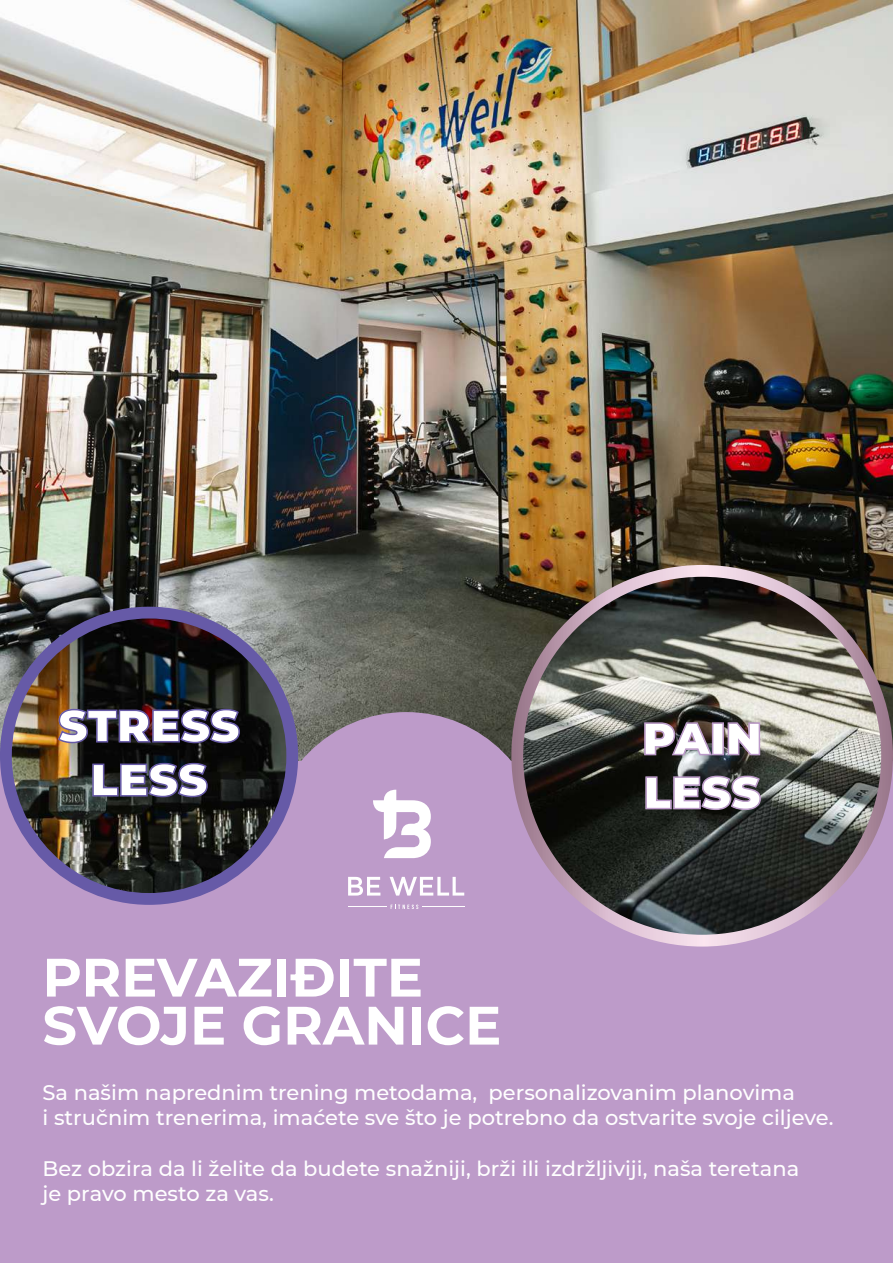
<style>
.page{position:relative;width:893px;height:1263px;background:#fff}
.page>*{position:absolute;margin:0;border:0;box-sizing:border-box;transform-origin:0 0}
.t1{font:700 54px/48px "Montserrat";color:#fff}
.t2{font:900 45px/54px "Montserrat";color:#fff}
.t3{font:500 21px/25.2px "Montserrat";color:#fff}
</style>
<div class="page">
<img style="left:0;top:1px;width:893px;height:761px">
<div style="left:0;top:762px;width:893px;height:501px;background:#bd9bc9"></div>
<div style="left:269px;top:712px;width:274px;height:275px;background:#bd9bc9;border-radius:50%"></div>
<svg style="left:511px;top:565px;width:382px;height:381px;background:#c0a3b4"></svg>
<img style="left:523px;top:577px;width:358px;height:358px;border-radius:179px">
<div style="left:0;top:607px;width:298px;height:298px;background:#665aa7;border-radius:50%"></div>
<img style="left:12px;top:618px;width:274px;height:275px;border-radius:137px">
<img style="left:643px;top:721px;width:70px;height:35px">
<div style="left:712px;top:722px;width:12px;height:33px;border:2px solid #bc9bc9"></div>
<svg style="left:727px;top:721px;width:34px;height:35px"></svg>
<svg style="left:645px;top:775px;width:117px;height:36px;background:#3f3b42"></svg>
<img style="left:57px;top:708px;width:184px;height:36px">
<svg style="left:92px;top:762px;width:117px;height:36px;background:#2b2c3b"></svg>
<svg style="left:373px;top:790px;width:58px;height:68px"></svg>
<svg style="left:348px;top:877px;width:32px;height:18px"></svg>
<svg style="left:390px;top:877px;width:74px;height:18px"></svg>
<svg style="left:391px;top:904px;width:27px;height:5px"></svg>
<hr style="left:422px;top:906px;width:42px;height:1px;background:#fff">
<hr style="left:348px;top:906px;width:38px;height:1px;background:#fff">
<h2 class="t2" style="left:58px;top:696px;width:183px;text-align:center">STRESS<br>LESS</h2>
<h2 class="t2" style="left:642px;top:709px;width:121px">PAIN<br>LESS</h2>
<h1 class="t1" style="left:43px;top:951px;width:460px">PREVAZIĐITE<br>SVOJE GRANICE</h1>
<p class="t3" style="left:43px;top:1079px;width:792px">Sa našim naprednim trening metodama, personalizovanim planovima<br>i stručnim trenerima, imaćete sve što je potrebno da ostvarite svoje ciljeve.</p>
<p class="t3" style="left:43px;top:1155px;width:758px">Bez obzira da li želite da budete snažniji, brži ili izdržljiviji, naša teretana je pravo mesto za vas.</p>
</div>
